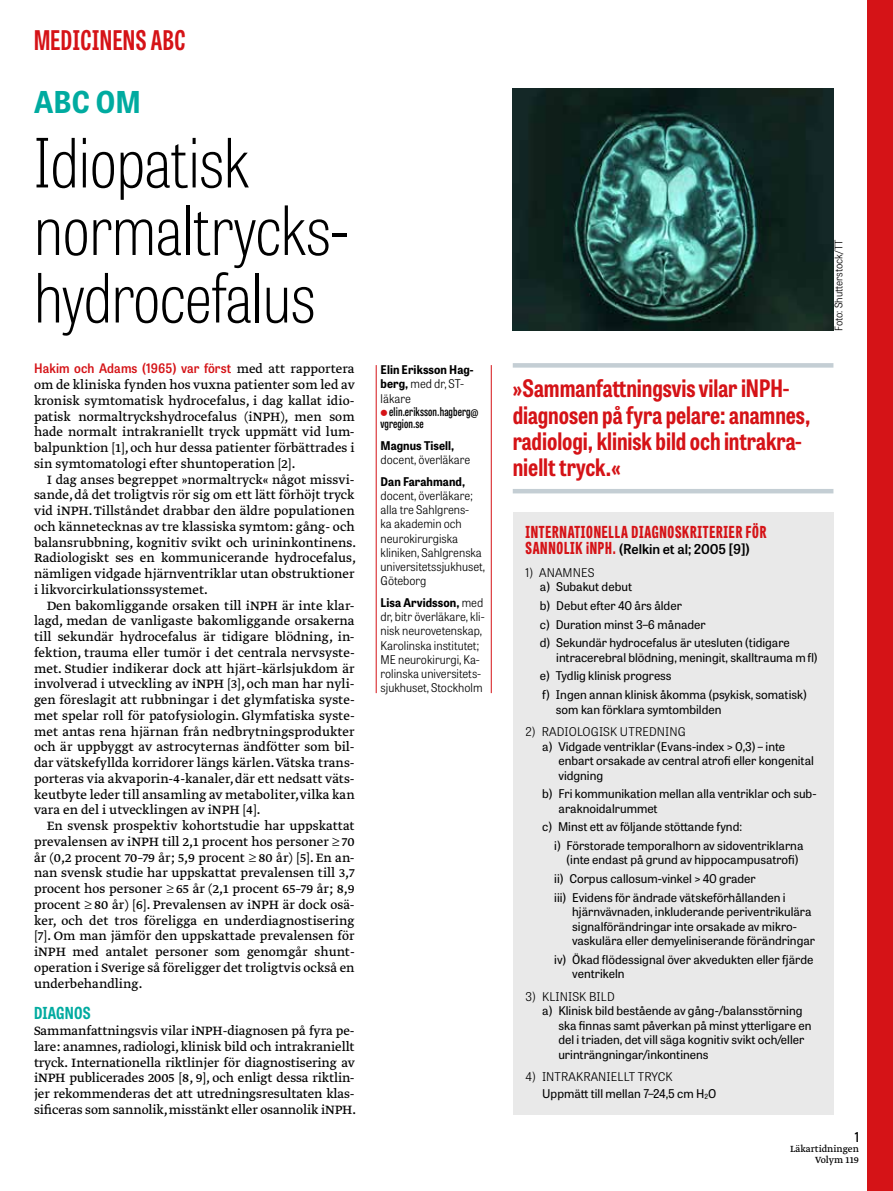
<style>
.page{position:relative;width:893px;height:1191px;background:#fff}
.page>*{position:absolute;margin:0;border:0;box-sizing:border-box;transform-origin:0 0}
.t1{font:100 67.5px/67.5px "Tablet Gothic Condensed";letter-spacing:-.005em;color:#000}
.t2{font:700 30px "Tablet Gothic Narrow";color:#00aba0}
.t3{font:700 27px "Tablet Gothic Compressed";letter-spacing:.02em;color:#d51317}
.t4{font:700 24px/26.2px "Tablet Gothic Condensed";color:#d51317}
.t5{font:800 16.5px "Tablet Gothic Compressed";letter-spacing:.045em;color:#d51317}
.t6{font:700 16.5px "Tablet Gothic Condensed";letter-spacing:.01em;color:#00aba0}
.t7{font:14.25px/15.8px "Greta Text Pro Regular Min";color:#000;text-align:justify}
.t8{font:600 13.5px "Tablet Gothic";color:#000}
.t9{font:600 13.5px "Tablet Gothic Condensed";color:#000}
.t10{font:600 13.05px "Tablet Gothic Narrow";letter-spacing:.01em;color:#d51317}
.t11{font:12px/14.4px "Tablet Gothic";color:#000}
.t12{font:300 12px/14.2px "Tablet Gothic Narrow";color:#000}
.t13{font:700 12px/14.2px "Tablet Gothic Narrow";letter-spacing:.005em;color:#000}
.t14{font:300 12px "Tablet Gothic";letter-spacing:.01em;color:#000}
.t15{font:600 12px/12px "Tablet Gothic Compressed";letter-spacing:.01em;color:#000}
.t16{font:10.5px/10.5px "Greta Text Pro";color:#000;text-align:right}
.t17{font:300 10.5px "Tablet Gothic Narrow";color:#000}
.s1{font-family:"Greta Text Pro Regular Min";font-weight:400;font-size:14.25px;color:#000}
.s2{font-family:"Minion Pro"}
.s3{font-weight:300}
.s4{font-weight:700}
.s5{font-family:"Tablet Gothic Compressed";font-weight:800;font-size:16.5px;color:#d51317}
</style>
<div class="page">
<div style="left:867px;top:0;width:26px;height:1191px;background:#d51317"></div>
<hr style="left:376px;top:365px;width:1px;height:328px;background:#d51317">
<hr style="left:491px;top:365px;width:1px;height:328px;background:#d51317">
<div style="left:513px;top:512px;width:320px;height:602px;background:#e9e9e9"></div>
<img style="left:513px;top:89px;width:320px;height:241px">
<hr style="left:513px;top:363px;width:320px;height:4px;background:#c4ced4">
<hr style="left:513px;top:489px;width:320px;height:4px;background:#c4ced4">
<h3 class="t3" style="left:34px;top:22px;width:153px">MEDICINENS ABC</h3>
<h2 class="t2" style="left:34px;top:81px;width:109px">ABC OM</h2>
<h1 class="t1" style="left:34px;top:127px;width:317px">Idiopatisk normaltrycks&shy;hydrocefalus</h1>
<p class="t10" style="left:34px;top:360px;width:322px">Hakim och Adams (1965) var först <span class="s1">med att rapportera</span></p>
<p class="t7" style="left:34px;top:377px;width:322px">om de kliniska fynden hos vuxna patienter som led av kronisk symtomatisk hydrocefalus, i dag kallat idio&shy;patisk normaltryckshydrocefalus (iNPH), men som hade normalt intrakraniellt tryck uppmätt vid lum&shy;balpunktion [1], och hur dessa patienter förbättrades i sin symtomatologi efter shuntoperation [2].</p>
<p class="t7" style="left:34px;top:472px;width:324px;text-indent:13px">I dag anses begreppet »normaltryck« något missvi&shy;sande, då det troligtvis rör sig om ett lätt förhöjt tryck vid iNPH. Tillståndet drabbar den äldre populationen och kännetecknas av tre klassiska symtom: gång- och balansrubbning, kognitiv svikt och urininkontinens.<br>Radiologiskt ses en kommunicerande hydrocefalus, nämligen vidgade hjärnventriklar utan obstruktioner i likvorcirkulationssystemet.</p>
<p class="t7" style="left:34px;top:598px;width:322px;text-indent:13px">Den bakomliggande orsaken till iNPH är inte klar&shy;lagd, medan de vanligaste bakomliggande orsakerna till sekundär hydrocefalus är tidigare blödning, in&shy;fektion, trauma eller tumör i det centrala nervsyste&shy;met. Studier indikerar dock att hjärt–kärlsjukdom är involverad i utveckling av iNPH [3], och man har nyli&shy;gen föreslagit att rubbningar i det glymfatiska syste&shy;met spelar roll för patofysiologin. Glymfatiska syste&shy;met antas rena hjärnan från nedbrytningsprodukter och är uppbyggt av astrocyternas ändfötter som bil&shy;dar vätskefyllda korridorer längs kärlen. Vätska trans&shy;porteras via akvaporin-4-kanaler, där ett nedsatt väts&shy;keutbyte leder till ansamling av metaboliter,vilka kan vara en del i utvecklingen av iNPH [4].</p>
<p class="t7" style="left:34px;top:818px;width:322px;text-indent:13px">En svensk prospektiv kohortstudie har uppskattat prevalensen av iNPH till 2,1 procent hos personer <span class="s2">≥</span>70 år (0,2 procent 70–79 år; 5,9 procent <span class="s2">≥</span>80 år) [5]. En an&shy;nan svensk studie har uppskattat prevalensen till 3,7 procent hos personer <span class="s2">≥</span>65 år (2,1 procent 65–79 år; 8,9 procent <span class="s2">≥</span>80 år) [6]. Prevalensen av iNPH är dock osä&shy;ker, och det tros föreligga en underdiagnostisering [7]. Om man jämför den uppskattade prevalensen för iNPH med antalet personer som genomgår shunt&shy;operation i Sverige så föreligger det troligtvis också en underbehandling.</p>
<p class="t6" style="left:34px;top:1002px;width:58px">DIAGNOS</p>
<p class="t7" style="left:34px;top:1023px;width:324px">Sammanfattningsvis vilar iNPH-diagnosen på fyra pe&shy;lare: anamnes, radiologi, klinisk bild och intrakraniellt tryck. Internationella riktlinjer för diagnostisering av iNPH publicerades 2005 [8, 9], och enligt dessa riktlin&shy;jer rekommenderas det att utredningsresultaten klas&shy;sificeras som sannolik, misstänkt eller osannolik iNPH.</p>
<p class="t13" style="left:381px;top:362px;width:95px">Elin Eriksson Hag&shy;berg, <span class="s3">med dr, ST&shy;läkare</span></p>
<p class="t15" style="left:381px;top:405px;width:100px;text-indent:9px">elin.eriksson.hagberg@ vgregion.se</p>
<p class="t13" style="left:381px;top:438px;width:75px">Magnus Tisell,</p>
<p class="t12" style="left:381px;top:452px;width:91px">docent, överläkare</p>
<p class="t13" style="left:381px;top:473px;width:86px">Dan Farahmand,</p>
<p class="t12" style="left:381px;top:488px;width:106px">docent, överläkare; alla tre Sahlgrens-<br>ka akademin och neurokirurgiska kliniken, Sahlgrenska universitetssjukhuset,<br>Göteborg</p>
<p class="t12" style="left:381px;top:595px;width:106px"><span class="s4">Lisa Arvidsson,</span> med dr, bitr överläkare, kli&shy;nisk neurovetenskap,<br>Karolinska institutet;<br>ME neurokirurgi, Ka&shy;rolinska universitets&shy;sjukhuset, Stockholm</p>
<p class="t17" style="left:831px;top:331px;width:93px;rotate:-90deg">Foto: Shutterstock/TT</p>
<h3 class="t4" style="left:513px;top:375px;width:299px">»Sammanfattningsvis vilar iNPH&shy;diagnosen på fyra pelare: anamnes, radiologi, klinisk bild och intrakra&shy;niellt tryck.«</h3>
<p class="t5" style="left:525px;top:520px;width:242px">INTERNATIONELLA DIAGNOSKRITERIER FÖR</p>
<p class="t8" style="left:525px;top:540px;width:226px"><span class="s5">SANNOLIK iNPH.</span> (Relkin et al; 2005 [9])</p>
<p class="t14" style="left:525px;top:564px;width:71px">1) ANAMNES</p>
<p class="t11" style="left:540px;top:577px;width:252px;line-height:18.6px">a) Subakut debut<br>b) Debut efter 40 års ålder<br>c) Duration minst 3–6 månader<br>d) Sekundär hydrocefalus är utesluten (tidigare</p>
<p class="t11" style="left:540px;top:647px;width:279px;line-height:18.6px;text-indent:16px">intracerebral blödning, meningit, skalltrauma m fl) e) Tydlig klinisk progress<br>f) Ingen annan klinisk åkomma (psykisk, somatisk)</p>
<p class="t11" style="left:556px;top:701px;width:167px">som kan förklara symtombilden</p>
<p class="t14" style="left:525px;top:724px;width:162px">2) RADIOLOGISK UTREDNING</p>
<p class="t11" style="left:558px;top:739px;width:257px;text-indent:-16px">a) Vidgade ventriklar (Evans-index &gt; 0,3) – inte enbart orsakade av central atrofi eller kongenital vidgning</p>
<p class="t11" style="left:559px;top:786px;width:259px;text-indent:-16px">b) Fri kommunikation mellan alla ventriklar och sub&shy;araknoidalrummet</p>
<p class="t11" style="left:554px;top:817px;width:251px;line-height:18.6px;text-indent:-12px">c) Minst ett av följande stöttande fynd:<br>i) Förstorade temporalhorn av sidoventriklarna</p>
<p class="t11" style="left:554px;top:850px;width:246px;line-height:18.6px;text-indent:12px">(inte endast på grund av hippocampusatrofi) ii) Corpus callosum-vinkel &gt; 40 grader<br>iii) Evidens för ändrade vätskeförhållanden i</p>
<p class="t11" style="left:572px;top:904px;width:244px">hjärnvävnaden, inkluderande periventrikulära signalförändringar inte orsakade av mikro&shy;vaskulära eller demyeliniserande förändringar</p>
<p class="t11" style="left:572px;top:951px;width:243px;text-indent:-18px">iv) Ökad flödessignal över akvedukten eller fjärde ventrikeln</p>
<p class="t14" style="left:525px;top:988px;width:91px">3) KLINISK BILD</p>
<p class="t11" style="left:558px;top:1003px;width:255px;text-indent:-16px">a) Klinisk bild bestående av gång-/balansstörning ska finnas samt påverkan på minst ytterligare en del i triaden, det vill säga kognitiv svikt och/eller urinträngningar/inkontinens</p>
<p class="t11" style="left:542px;top:1068px;width:176px;line-height:16.5px;text-indent:-17px"><span class="s3">4) INTRAKRANIELLT TRYCK<br></span>Uppmätt till mellan 7–24,5 cm H<sub>2</sub>O</p>
<p class="t9" style="left:855px;top:1127px;width:6px">1</p>
<p class="t16" style="left:790px;top:1144px;width:70px">Läkartidningen<br>Volym 119</p>
</div>
